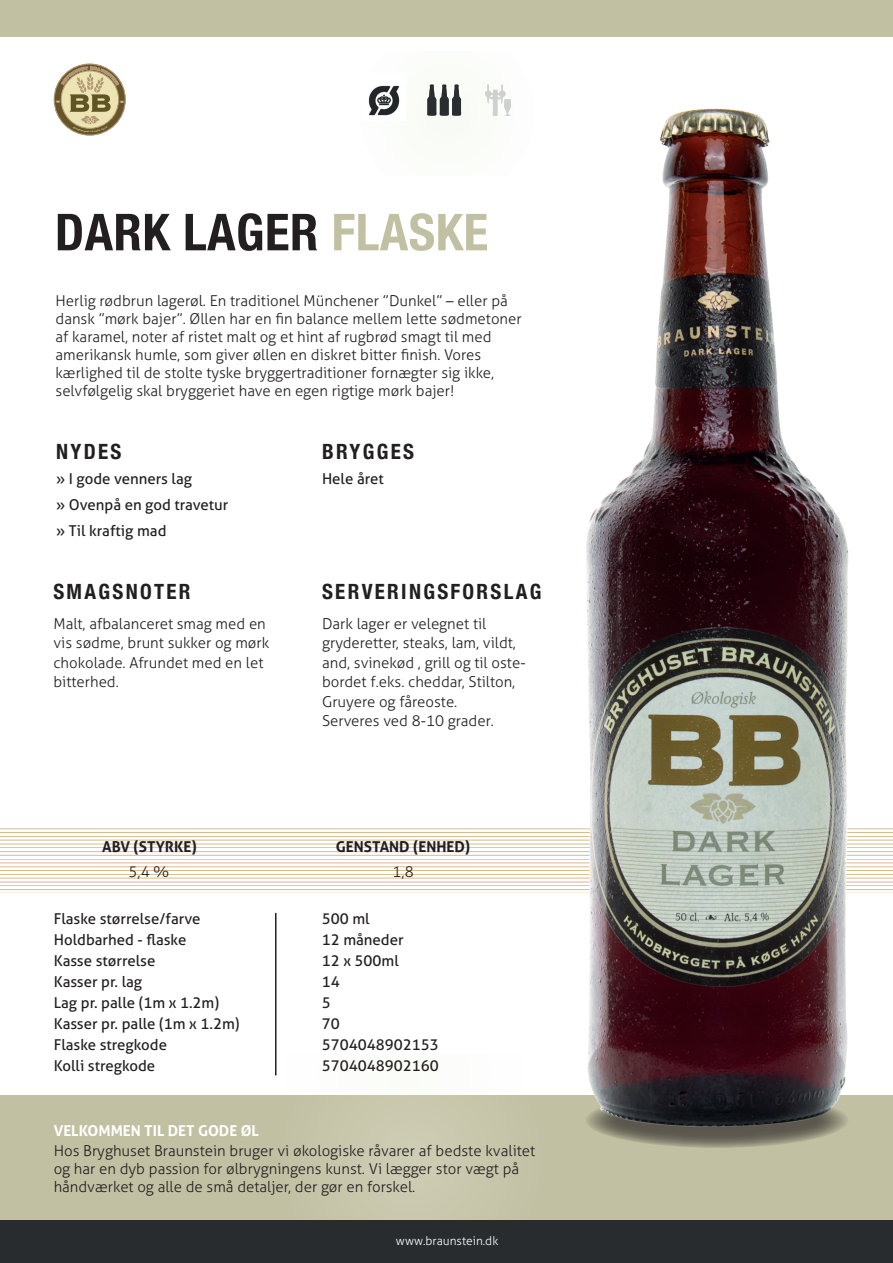
<style>
.page{position:relative;width:893px;height:1263px;background:#fff}
.page>*{position:absolute;margin:0;border:0;box-sizing:border-box;transform-origin:0 0}
.t1{font:700 condensed 51px "Helvetica Neue";letter-spacing:.01em;color:#231f20}
.t2{font:700 condensed 21px "Helvetica Neue";letter-spacing:.11em;color:#231f20}
.t3{font:300 15px/19.5px "Aller";color:#231f20}
.t4{font:15px/21px "Aller";color:#231f20}
.t5{font:700 15px "Aller";color:#231f20}
.t6{font:700 15px "Aller";color:#fff}
.t7{font:300 12px "Aller";color:#fff}
.s1{color:#c2c0a2}
</style>
<div class="page">
<div style="left:0;top:1219px;width:893px;height:44px;background:#292c2f"></div>
<hr style="left:0;top:829px;width:893px;height:1px;background:#d6bc88">
<hr style="left:0;top:832px;width:893px;height:1px;background:#d6bc88">
<hr style="left:0;top:836px;width:893px;height:1px;background:#d6bc88">
<hr style="left:0;top:840px;width:893px;height:1px;background:#d6bc88">
<hr style="left:0;top:844px;width:893px;height:1px;background:#d6bc88">
<hr style="left:0;top:847px;width:893px;height:1px;background:#d6bc88">
<hr style="left:0;top:851px;width:893px;height:1px;background:#d6bc88">
<hr style="left:0;top:855px;width:893px;height:1px;background:#d6bc88">
<hr style="left:0;top:859px;width:893px;height:1px;background:#d6bc88">
<hr style="left:0;top:862px;width:893px;height:1px;background:#d6bc88">
<hr style="left:0;top:867px;width:893px;height:1px;background:#d6bc88">
<hr style="left:0;top:870px;width:893px;height:1px;background:#d6bc88">
<hr style="left:0;top:874px;width:893px;height:1px;background:#d6bc88">
<hr style="left:0;top:878px;width:893px;height:1px;background:#d6bc88">
<hr style="left:0;top:882px;width:893px;height:1px;background:#d6bc88">
<hr style="left:0;top:885px;width:893px;height:1px;background:#d6bc88">
<hr style="left:0;top:889px;width:893px;height:1px;background:#d6bc88">
<hr style="left:0;top:893px;width:893px;height:1px;background:#d6bc88">
<div style="left:0;top:1095px;width:893px;height:125px;background:#c2c0a3"></div>
<div style="left:0;top:0;width:893px;height:36px;background:#c2c0a3"></div>
<div style="left:272px;top:1095px;width:278px;height:125px;background:#c8c7ac"></div>
<div style="left:284px;top:1054px;width:239px;height:41px;background:#fcfdfb"></div>
<hr style="left:275px;top:913px;width:1px;height:162px;background:#231f20">
<div style="left:359px;top:51px;width:175px;height:125px;background:#fbfdf9"></div>
<svg style="left:427px;top:85px;width:34px;height:31px"></svg>
<img style="left:368px;top:85px;width:32px;height:31px">
<svg style="left:485px;top:84px;width:13px;height:32px"></svg>
<svg style="left:585px;top:1092px;width:264px;height:56px;background:#888573"></svg>
<img style="left:498px;top:84px;width:381px;height:1052px">
<svg style="left:54px;top:64px;width:71px;height:71px"></svg>
<h1 class="t1" style="left:55px;top:201px;width:435px">DARK LAGER <span class="s1">FLASKE</span></h1>
<p class="t3" style="left:56px;top:291px;width:468px;line-height:18px">Herlig rødbrun lagerøl. En traditionel Münchener ”Dunkel” – eller på dansk ”mørk bajer”. Øllen har en fin balance mellem lette sødmetoner af karamel, noter af ristet malt og et hint af rugbrød smagt til med amerikansk humle, som giver øllen en diskret bitter finish. Vores kærlighed til de stolte tyske bryggertraditioner fornægter sig ikke, selvfølgelig skal bryggeriet have en egen rigtige mørk bajer!</p>
<h2 class="t2" style="left:56px;top:439px;width:67px">NYDES</h2>
<h2 class="t2" style="left:322px;top:439px;width:94px">BRYGGES</h2>
<p class="t4" style="left:56px;top:468px;width:138px">» I gode venners lag</p>
<p class="t4" style="left:322px;top:468px;width:63px">Hele året</p>
<p class="t4" style="left:56px;top:520px;width:112px">» Til kraftig mad</p>
<p class="t4" style="left:56px;top:494px;width:174px">» Ovenpå en god travetur</p>
<h2 class="t2" style="left:53px;top:579px;width:139px">SMAGSNOTER</h2>
<h2 class="t2" style="left:322px;top:579px;width:221px">SERVERINGSFORSLAG</h2>
<p class="t3" style="left:53px;top:613px;width:217px">Malt, afbalanceret smag med en vis sødme, brunt sukker og mørk chokolade. Afrundet med en let bitterhed.</p>
<p class="t3" style="left:322px;top:613px;width:205px">Dark lager er velegnet til gryderetter, steaks, lam, vildt, and, svinekød , grill og til oste&shy;bordet f.eks. cheddar, Stilton,<br>Gruyere og fåreoste.<br>Serveres ved 8-10 grader.</p>
<p class="t5" style="left:102px;top:837px;width:96px">ABV (STYRKE)</p>
<p class="t3" style="left:129px;top:862px;width:42px">5,4 %</p>
<p class="t4" style="left:54px;top:908px;width:187px">Flaske størrelse/farve<br>Holdbarhed - flaske<br>Kasse størrelse<br>Kasser pr. lag<br>Lag pr. palle (1m x 1.2m)<br>Kasser pr. palle (1m x 1.2m)<br>Flaske stregkode<br>Kolli stregkode</p>
<p class="t4" style="left:322px;top:908px;width:118px">500 ml<br>12 måneder<br>12 x 500ml<br>14<br>5<br>70<br>5704048902153<br>5704048902160</p>
<p class="t5" style="left:336px;top:837px;width:136px">GENSTAND (ENHED)</p>
<p class="t3" style="left:393px;top:862px;width:23px">1,8</p>
<p class="t6" style="left:54px;top:1122px;width:207px">VELKOMMEN TIL DET GODE ØL</p>
<p class="t3" style="left:54px;top:1142px;width:483px;line-height:18px">Hos Bryghuset Braunstein bruger vi økologiske råvarer af bedste kvalitet og har en dyb passion for ølbrygningens kunst. Vi lægger stor vægt på håndværket og alle de små detaljer, der gør en forskel.</p>
<p class="t7" style="left:396px;top:1233px;width:104px">www.braunstein.dk</p>
</div>
